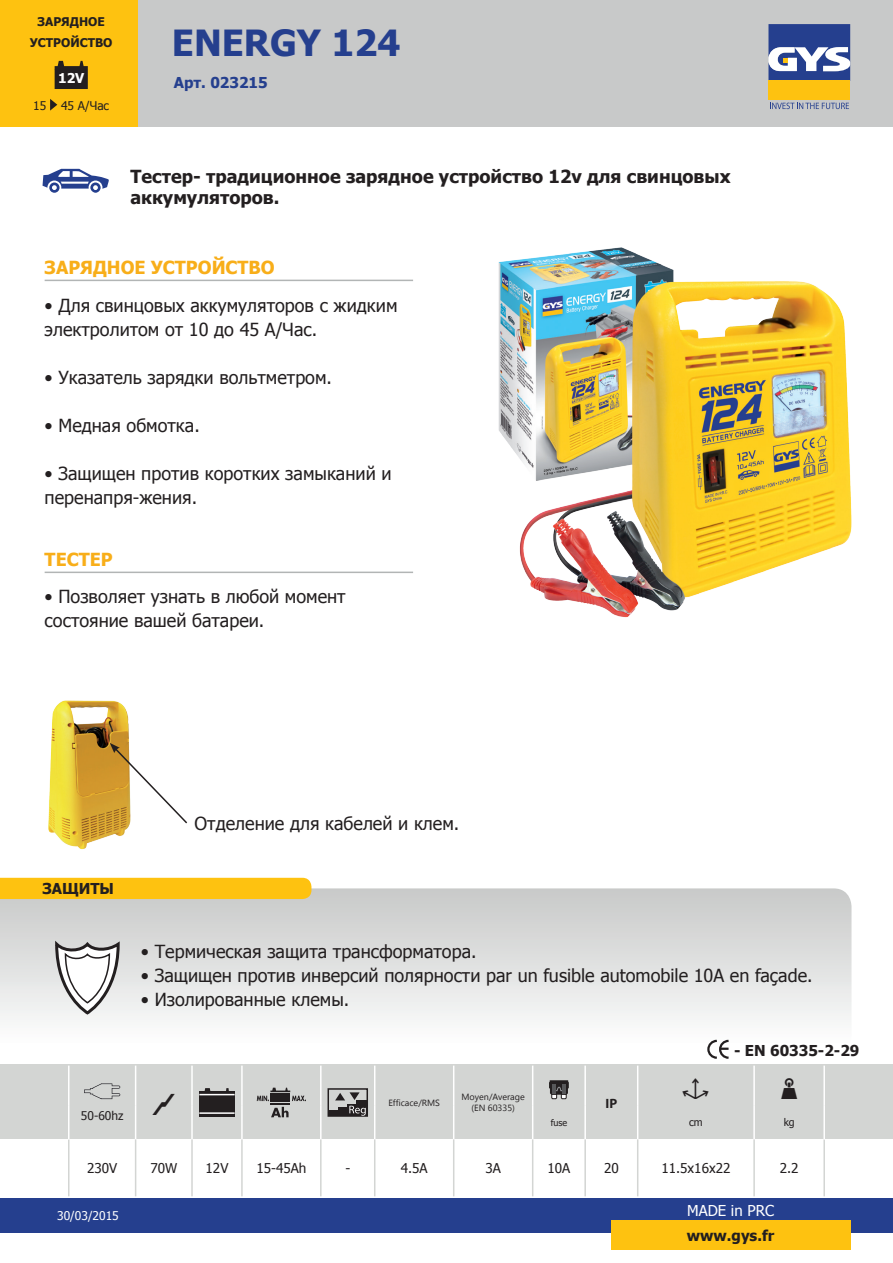
<style>
.page{position:relative;width:893px;height:1263px;background:#fff}
.page>*{position:absolute;margin:0;border:0;box-sizing:border-box;transform-origin:0 0}
.t1{font:700 36px "Tahoma";color:#253f8e}
.t2{font:18px/24px "Tahoma";color:#231f20}
.t3{font:700 18px/21px "Tahoma";color:#231f20}
.t4{font:700 18px "Tahoma";color:#f8ae19}
.t5{font:700 15px "Tahoma";color:#231f20}
.t6{font:700 15px "Tahoma";color:#253f8e}
.t7{font:15px "Tahoma";color:#fff}
.t8{font:13.5px "Tahoma";color:#231f20}
.t9{font:700 13.5px "Tahoma";color:#fff}
.t10{font:700 13.5px "Myriad Pro";color:#231f20}
.t11{font:700 12px/21px "Tahoma";color:#231f20;text-align:center}
.t12{font:12px "Tahoma";color:#231f20}
.t13{font:12px "Tahoma";color:#fff}
.t14{font:10.5px "Tahoma";color:#231f20}
.t15{font:9px/10.8px "Segoe UI";color:#231f20;text-align:center}
.t16{font:9px "Tahoma";color:#231f20}
</style>
<div class="page">
<div style="left:0;top:1064px;width:893px;height:75px;background:#d3d5d3"></div>
<svg style="left:0;top:888px;width:851px;height:132px;background:#dddede"></svg>
<div style="left:0;top:878px;width:311px;height:21px;background:#fec210"></div>
<svg style="left:54px;top:937px;width:67px;height:79px"></svg>
<div style="left:137px;top:0;width:756px;height:127px;background:#c8c9c9"></div>
<div style="left:0;top:1198px;width:893px;height:34px;background:#253f8e"></div>
<div style="left:768px;top:81px;width:82px;height:19px;background:#fec210"></div>
<svg style="left:768px;top:24px;width:82px;height:57px;background:#6475a9"></svg>
<svg style="left:770px;top:103px;width:79px;height:6px"></svg>
<div style="left:0;top:0;width:137px;height:127px;background:#fec210"></div>
<svg style="left:707px;top:1039px;width:22px;height:20px"></svg>
<div style="left:611px;top:1220px;width:239px;height:30px;background:#fec210"></div>
<img style="left:498px;top:247px;width:354px;height:371px">
<img style="left:48px;top:700px;width:82px;height:150px">
<svg style="left:136px;top:1139px;width:503px;height:57px"></svg>
<hr style="left:135px;top:1065px;width:1px;height:40px;background:#fff">
<hr style="left:191px;top:1065px;width:2px;height:40px;background:#fff">
<hr style="left:241px;top:1065px;width:2px;height:40px;background:#fff">
<hr style="left:320px;top:1065px;width:2px;height:40px;background:#fff">
<hr style="left:374px;top:1065px;width:1px;height:40px;background:#fff">
<hr style="left:453px;top:1065px;width:1px;height:40px;background:#fff">
<hr style="left:532px;top:1065px;width:1px;height:40px;background:#fff">
<hr style="left:584px;top:1065px;width:2px;height:40px;background:#fff">
<hr style="left:637px;top:1065px;width:1px;height:40px;background:#fff">
<hr style="left:753px;top:1065px;width:2px;height:40px;background:#fff">
<hr style="left:135px;top:1105px;width:1px;height:34px;background:#fff">
<hr style="left:191px;top:1105px;width:2px;height:34px;background:#fff">
<hr style="left:241px;top:1105px;width:2px;height:34px;background:#fff">
<hr style="left:320px;top:1105px;width:2px;height:34px;background:#fff">
<hr style="left:374px;top:1105px;width:1px;height:34px;background:#fff">
<hr style="left:453px;top:1105px;width:1px;height:34px;background:#fff">
<hr style="left:532px;top:1105px;width:1px;height:34px;background:#fff">
<hr style="left:584px;top:1105px;width:2px;height:34px;background:#fff">
<hr style="left:637px;top:1105px;width:1px;height:34px;background:#fff">
<hr style="left:753px;top:1105px;width:2px;height:34px;background:#fff">
<hr style="left:68px;top:1139px;width:2px;height:57px;background:#d3d5d3">
<hr style="left:135px;top:1139px;width:1px;height:57px;background:#d3d5d3">
<hr style="left:191px;top:1139px;width:2px;height:57px;background:#d3d5d3">
<hr style="left:241px;top:1139px;width:2px;height:57px;background:#d3d5d3">
<hr style="left:320px;top:1139px;width:2px;height:57px;background:#d3d5d3">
<hr style="left:374px;top:1139px;width:1px;height:57px;background:#d3d5d3">
<hr style="left:453px;top:1139px;width:1px;height:57px;background:#d3d5d3">
<hr style="left:532px;top:1139px;width:1px;height:57px;background:#d3d5d3">
<hr style="left:584px;top:1139px;width:2px;height:57px;background:#d3d5d3">
<hr style="left:637px;top:1139px;width:1px;height:57px;background:#d3d5d3">
<hr style="left:753px;top:1139px;width:2px;height:57px;background:#d3d5d3">
<hr style="left:68px;top:1065px;width:2px;height:40px;background:#fff">
<hr style="left:68px;top:1105px;width:2px;height:34px;background:#fff">
<hr style="left:823px;top:1139px;width:2px;height:57px;background:#d3d5d3">
<hr style="left:823px;top:1065px;width:2px;height:40px;background:#fff">
<hr style="left:823px;top:1105px;width:2px;height:34px;background:#fff">
<svg style="left:84px;top:1083px;width:36px;height:16px"></svg>
<div style="left:199px;top:1091px;width:36px;height:26px;background:#231f20"></div>
<hr style="left:199px;top:1112px;width:36px;height:2px;background:#fff">
<hr style="left:199px;top:1094px;width:36px;height:1px;background:#fff">
<svg style="left:204px;top:1088px;width:7px;height:3px"></svg>
<svg style="left:271px;top:1107px;width:18px;height:10px"></svg>
<hr style="left:270px;top:1103px;width:20px;height:2px;background:#231f20">
<div style="left:270px;top:1093px;width:20px;height:9px;background:#231f20"></div>
<svg style="left:257px;top:1088px;width:49px;height:13px"></svg>
<div style="left:327px;top:1088px;width:41px;height:29px;border:2px solid #231f20"></div>
<div style="left:328px;top:1111px;width:10px;height:5px;background:#231f20"></div>
<div style="left:338px;top:1107px;width:10px;height:9px;background:#231f20"></div>
<svg style="left:348px;top:1104px;width:9px;height:11px"></svg>
<div style="left:357px;top:1100px;width:10px;height:16px;background:#231f20"></div>
<svg style="left:349px;top:1106px;width:17px;height:10px"></svg>
<svg style="left:335px;top:1092px;width:25px;height:8px"></svg>
<svg style="left:549px;top:1080px;width:19px;height:19px"></svg>
<svg style="left:43px;top:169px;width:66px;height:24px"></svg>
<svg style="left:55px;top:61px;width:33px;height:28px"></svg>
<svg style="left:50px;top:99px;width:7px;height:12px"></svg>
<hr style="left:45px;top:280px;width:368px;height:1px;background:#b2b5b5">
<hr style="left:45px;top:572px;width:368px;height:1px;background:#b2b5b5">
<svg style="left:110px;top:743px;width:77px;height:82px"></svg>
<p class="t11" style="left:30px;top:10px;width:84px">ЗАРЯДНОЕ<br>УСТРОЙСТВО</p>
<p class="t9" style="left:58px;top:69px;width:28px">12V</p>
<p class="t12" style="left:33px;top:98px;width:77px">15 45 A/Час</p>
<h1 class="t1" style="left:172px;top:18px;width:230px">ENERGY 124</h1>
<p class="t6" style="left:174px;top:72px;width:95px">Арт. 023215</p>
<p class="t3" style="left:130px;top:165px;width:602px">Teстeр- традиционное зарядное устройство 12v для свинцовых аккумуляторов.</p>
<p class="t4" style="left:45px;top:255px;width:232px">ЗАРЯДНОЕ УСТРОЙСТВО</p>
<p class="t2" style="left:45px;top:292px;width:354px">• Для свинцовых аккумуляторов с жидким электролитом от 10 до 45 A/Час.</p>
<p class="t2" style="left:45px;top:364px;width:289px">• Указатель зарядки вольтметром.</p>
<p class="t2" style="left:45px;top:412px;width:157px">• Медная обмотка.</p>
<p class="t2" style="left:45px;top:460px;width:348px">• Защищен против коротких замыканий и перенапря-жения.</p>
<p class="t4" style="left:45px;top:547px;width:70px">TEСТEР</p>
<p class="t2" style="left:45px;top:583px;width:303px">• Позволяет узнать в любой момент состояние вашей батареи.</p>
<p class="t2" style="left:195px;top:811px;width:266px">Отделение для кабелей и клем.</p>
<p class="t5" style="left:42px;top:878px;width:73px">ЗАЩИТЫ</p>
<p class="t12" style="left:81px;top:1108px;width:44px">50-60hz</p>
<p class="t2" style="left:141px;top:939px;width:337px">• Термическая защита трансформатора.</p>
<p class="t2" style="left:141px;top:963px;width:673px">• Защищен против инверсий полярности par un fusible automobile 10A en façade.</p>
<p class="t2" style="left:141px;top:987px;width:210px">• Изолированные клемы.</p>
<p class="t15" style="left:388px;top:1097px;width:53px">Efficace/RMS</p>
<p class="t15" style="left:462px;top:1091px;width:65px">Moyen/Average (EN 60335)</p>
<p class="t10" style="left:606px;top:1094px;width:13px">IP</p>
<p class="t5" style="left:734px;top:1040px;width:127px">- EN 60335-2-29</p>
<p class="t16" style="left:551px;top:1116px;width:18px">fuse</p>
<p class="t14" style="left:689px;top:1115px;width:15px">cm</p>
<p class="t14" style="left:784px;top:1115px;width:13px">kg</p>
<p class="t8" style="left:87px;top:1159px;width:32px">230V</p>
<p class="t8" style="left:150px;top:1159px;width:28px">70W</p>
<p class="t8" style="left:206px;top:1159px;width:24px">12V</p>
<p class="t8" style="left:256px;top:1159px;width:52px">15-45Ah</p>
<p class="t8" style="left:345px;top:1159px;width:6px">-</p>
<p class="t8" style="left:401px;top:1159px;width:28px">4.5A</p>
<p class="t8" style="left:485px;top:1159px;width:17px">3A</p>
<p class="t8" style="left:547px;top:1159px;width:24px">10A</p>
<p class="t8" style="left:604px;top:1159px;width:16px">20</p>
<p class="t8" style="left:661px;top:1159px;width:71px">11.5x16x22</p>
<p class="t8" style="left:780px;top:1159px;width:20px">2.2</p>
<p class="t13" style="left:57px;top:1207px;width:63px">30/03/2015</p>
<p class="t7" style="left:687px;top:1200px;width:88px">MADE in PRC</p>
<p class="t5" style="left:687px;top:1225px;width:89px">www.gys.fr</p>
</div>
